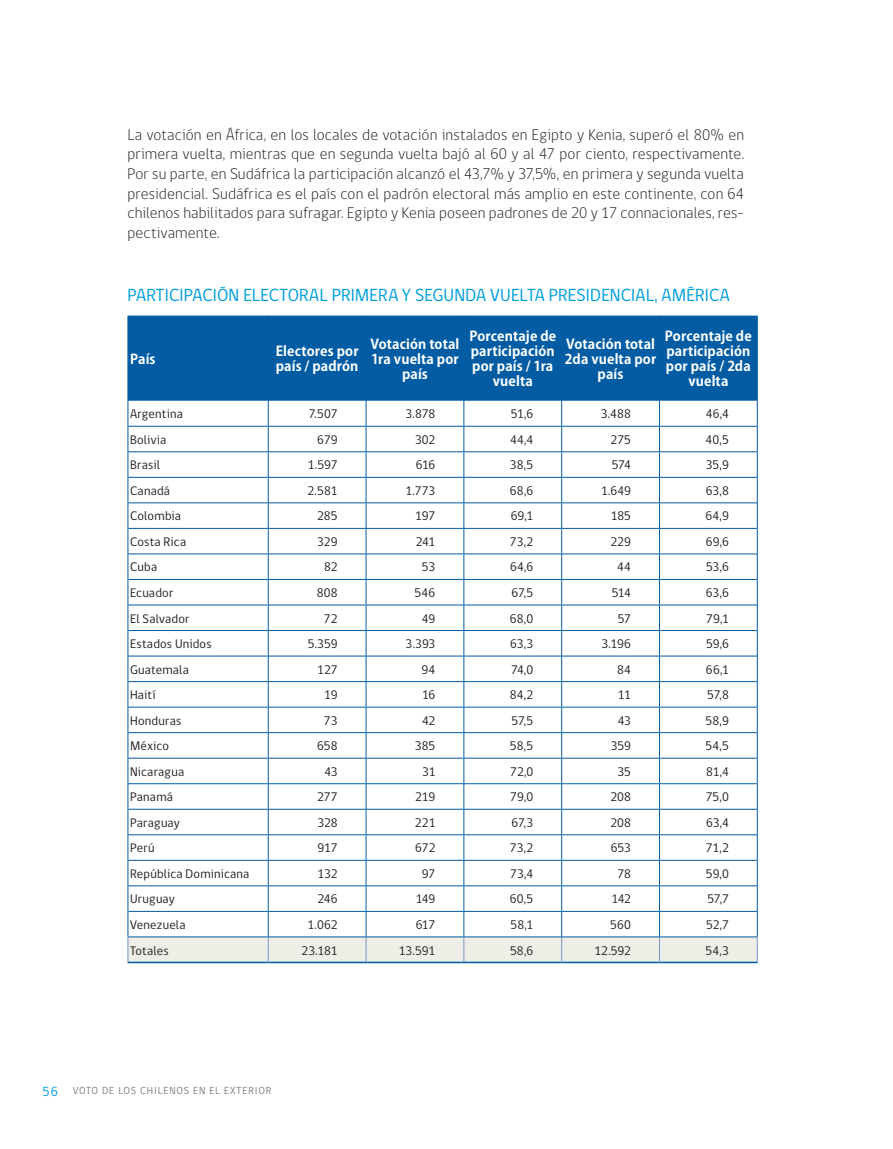
<style>
.page{position:relative;width:893px;height:1149px;background:#fff}
.page>*{position:absolute;margin:0;border:0;box-sizing:border-box;transform-origin:0 0}
.t1{font:18px "gob CL";color:#009fda}
.t2{font:300 15.75px/19.5px "gob CL";letter-spacing:.005em;color:#231f20;text-align:justify}
.t3{font:700 13.5px/15px "Koz Go Pr 6 N";letter-spacing:.01em;color:#fff;text-align:center}
.t4{font:12.75px "gob CL";letter-spacing:.01em;color:#231f20}
.t5{font:10.5px "gob CL";letter-spacing:.08em;color:#808285}
.s1{font-size:13.5px;color:#009fda}
</style>
<div class="page">
<div style="left:129px;top:315px;width:628px;height:85px;background:#015ca3"></div>
<hr style="left:268px;top:315px;width:1px;height:85px;background:#015ca3">
<hr style="left:366px;top:315px;width:1px;height:85px;background:#015ca3">
<hr style="left:463px;top:315px;width:1px;height:85px;background:#015ca3">
<hr style="left:561px;top:315px;width:1px;height:85px;background:#015ca3">
<hr style="left:659px;top:315px;width:1px;height:85px;background:#015ca3">
<hr style="left:128px;top:315px;width:1px;height:85px;background:#015ca3">
<hr style="left:757px;top:315px;width:1px;height:85px;background:#015ca3">
<svg style="left:128px;top:400px;width:630px;height:561px"></svg>
<hr style="left:128px;top:961px;width:140px;height:1px;background:#015ca3">
<hr style="left:268px;top:961px;width:98px;height:1px;background:#015ca3">
<hr style="left:366px;top:961px;width:98px;height:1px;background:#015ca3">
<hr style="left:464px;top:961px;width:98px;height:1px;background:#015ca3">
<hr style="left:562px;top:961px;width:97px;height:1px;background:#015ca3">
<hr style="left:659px;top:961px;width:99px;height:1px;background:#015ca3">
<p class="t2" style="left:128px;top:125px;width:618px">La votación en África, en los locales de votación instalados en Egipto y Kenia, superó el 80% en primera vuelta, mientras que en segunda vuelta bajó al 60 y al 47 por ciento, respectivamente.<br>Por su parte, en Sudáfrica la participación alcanzó el 43,7% y 37,5%, en primera y segunda vuelta presidencial. Sudáfrica es el país con el padrón electoral más amplio en este continente, con 64 chilenos habilitados para sufragar. Egipto y Kenia poseen padrones de 20 y 17 connacionales, res&shy;pectivamente.</p>
<h1 class="t1" style="left:128px;top:283px;width:19px">Participación</h1>
<h1 class="t1" style="left:243px;top:283px;width:11px">electoral</h1>
<h1 class="t1" style="left:332px;top:283px;width:11px">primera</h1>
<h1 class="t1" style="left:402px;top:283px;width:24px">ysegunda</h1>
<h1 class="t1" style="left:490px;top:283px;width:11px">vuelta</h1>
<h1 class="t1" style="left:549px;top:283px;width:10px">presidencial</h1>
<h1 class="t1" style="left:654px;top:283px;width:77px">, AMÉRICA</h1>
<p class="t3" style="left:130px;top:351px;width:27px">País</p>
<p class="t3" style="left:276px;top:344px;width:84px;text-align:left">Electores por país / padrón</p>
<p class="t3" style="left:371px;top:336px;width:90px">Votación total<br>1ra vuelta por país</p>
<p class="t3" style="left:469px;top:329px;width:88px">Porcentaje de participación por país / 1ra vuelta</p>
<p class="t3" style="left:565px;top:336px;width:93px">Votación total<br>2da vuelta por país</p>
<p class="t3" style="left:665px;top:329px;width:88px">Porcentaje de participación por país / 2da vuelta</p>
<p class="t4" style="left:130px;top:405px;width:54px">Argentina</p>
<p class="t4" style="left:309px;top:405px;width:30px">7.507</p>
<p class="t4" style="left:405px;top:405px;width:31px">3.878</p>
<p class="t4" style="left:511px;top:405px;width:24px">51,6</p>
<p class="t4" style="left:601px;top:405px;width:32px">3.488</p>
<p class="t4" style="left:706px;top:405px;width:25px">46,4</p>
<p class="t4" style="left:130px;top:430px;width:38px">Bolivia</p>
<p class="t4" style="left:317px;top:430px;width:22px">679</p>
<p class="t4" style="left:415px;top:430px;width:22px">302</p>
<p class="t4" style="left:510px;top:430px;width:25px">44,4</p>
<p class="t4" style="left:611px;top:430px;width:22px">275</p>
<p class="t4" style="left:705px;top:430px;width:25px">40,5</p>
<p class="t4" style="left:130px;top:456px;width:32px">Brasil</p>
<p class="t4" style="left:308px;top:456px;width:31px">1.597</p>
<p class="t4" style="left:416px;top:456px;width:21px">616</p>
<p class="t4" style="left:510px;top:456px;width:25px">38,5</p>
<p class="t4" style="left:612px;top:456px;width:21px">574</p>
<p class="t4" style="left:706px;top:456px;width:25px">35,9</p>
<p class="t4" style="left:130px;top:482px;width:41px">Canadá</p>
<p class="t4" style="left:308px;top:482px;width:32px">2.581</p>
<p class="t4" style="left:405px;top:482px;width:31px">1.773</p>
<p class="t4" style="left:510px;top:482px;width:25px">68,6</p>
<p class="t4" style="left:601px;top:482px;width:32px">1.649</p>
<p class="t4" style="left:706px;top:482px;width:25px">63,8</p>
<p class="t4" style="left:130px;top:507px;width:52px">Colombia</p>
<p class="t4" style="left:317px;top:507px;width:22px">285</p>
<p class="t4" style="left:415px;top:507px;width:22px">197</p>
<p class="t4" style="left:511px;top:507px;width:24px">69,1</p>
<p class="t4" style="left:611px;top:507px;width:22px">185</p>
<p class="t4" style="left:705px;top:507px;width:25px">64,9</p>
<p class="t4" style="left:130px;top:533px;width:58px">Costa Rica</p>
<p class="t4" style="left:317px;top:533px;width:22px">329</p>
<p class="t4" style="left:416px;top:533px;width:21px">241</p>
<p class="t4" style="left:510px;top:533px;width:25px">73,2</p>
<p class="t4" style="left:610px;top:533px;width:22px">229</p>
<p class="t4" style="left:706px;top:533px;width:24px">69,6</p>
<p class="t4" style="left:130px;top:558px;width:29px">Cuba</p>
<p class="t4" style="left:324px;top:558px;width:15px">82</p>
<p class="t4" style="left:422px;top:558px;width:15px">53</p>
<p class="t4" style="left:510px;top:558px;width:25px">64,6</p>
<p class="t4" style="left:617px;top:558px;width:15px">44</p>
<p class="t4" style="left:706px;top:558px;width:24px">53,6</p>
<p class="t4" style="left:130px;top:584px;width:45px">Ecuador</p>
<p class="t4" style="left:317px;top:584px;width:22px">808</p>
<p class="t4" style="left:415px;top:584px;width:22px">546</p>
<p class="t4" style="left:511px;top:584px;width:23px">67,5</p>
<p class="t4" style="left:612px;top:584px;width:21px">514</p>
<p class="t4" style="left:706px;top:584px;width:24px">63,6</p>
<p class="t4" style="left:130px;top:609px;width:61px">El Salvador</p>
<p class="t4" style="left:324px;top:609px;width:15px">72</p>
<p class="t4" style="left:422px;top:609px;width:15px">49</p>
<p class="t4" style="left:510px;top:609px;width:25px">68,0</p>
<p class="t4" style="left:618px;top:609px;width:15px">57</p>
<p class="t4" style="left:706px;top:609px;width:24px">79,1</p>
<p class="t4" style="left:130px;top:635px;width:83px">Estados Unidos</p>
<p class="t4" style="left:308px;top:635px;width:31px">5.359</p>
<p class="t4" style="left:406px;top:635px;width:31px">3.393</p>
<p class="t4" style="left:510px;top:635px;width:25px">63,3</p>
<p class="t4" style="left:601px;top:635px;width:31px">3.196</p>
<p class="t4" style="left:706px;top:635px;width:24px">59,6</p>
<p class="t4" style="left:130px;top:660px;width:60px">Guatemala</p>
<p class="t4" style="left:317px;top:660px;width:22px">127</p>
<p class="t4" style="left:422px;top:660px;width:15px">94</p>
<p class="t4" style="left:511px;top:660px;width:24px">74,0</p>
<p class="t4" style="left:617px;top:660px;width:15px">84</p>
<p class="t4" style="left:706px;top:660px;width:24px">66,1</p>
<p class="t4" style="left:130px;top:686px;width:27px">Haití</p>
<p class="t4" style="left:324px;top:686px;width:15px">19</p>
<p class="t4" style="left:422px;top:686px;width:15px">16</p>
<p class="t4" style="left:510px;top:686px;width:25px">84,2</p>
<p class="t4" style="left:618px;top:686px;width:15px">11</p>
<p class="t4" style="left:707px;top:686px;width:23px">57,8</p>
<p class="t4" style="left:130px;top:711px;width:53px">Honduras</p>
<p class="t4" style="left:324px;top:711px;width:15px">73</p>
<p class="t4" style="left:422px;top:711px;width:15px">42</p>
<p class="t4" style="left:511px;top:711px;width:23px">57,5</p>
<p class="t4" style="left:618px;top:711px;width:15px">43</p>
<p class="t4" style="left:705px;top:711px;width:25px">58,9</p>
<p class="t4" style="left:130px;top:737px;width:40px">México</p>
<p class="t4" style="left:317px;top:737px;width:22px">658</p>
<p class="t4" style="left:415px;top:737px;width:22px">385</p>
<p class="t4" style="left:510px;top:737px;width:25px">58,5</p>
<p class="t4" style="left:611px;top:737px;width:22px">359</p>
<p class="t4" style="left:705px;top:737px;width:25px">54,5</p>
<p class="t4" style="left:130px;top:762px;width:56px">Nicaragua</p>
<p class="t4" style="left:324px;top:762px;width:15px">43</p>
<p class="t4" style="left:422px;top:762px;width:15px">31</p>
<p class="t4" style="left:510px;top:762px;width:25px">72,0</p>
<p class="t4" style="left:617px;top:762px;width:15px">35</p>
<p class="t4" style="left:706px;top:762px;width:24px">81,4</p>
<p class="t4" style="left:130px;top:788px;width:44px">Panamá</p>
<p class="t4" style="left:317px;top:788px;width:22px">277</p>
<p class="t4" style="left:415px;top:788px;width:22px">219</p>
<p class="t4" style="left:510px;top:788px;width:25px">79,0</p>
<p class="t4" style="left:610px;top:788px;width:22px">208</p>
<p class="t4" style="left:706px;top:788px;width:25px">75,0</p>
<p class="t4" style="left:130px;top:813px;width:51px">Paraguay</p>
<p class="t4" style="left:317px;top:813px;width:22px">328</p>
<p class="t4" style="left:415px;top:813px;width:22px">221</p>
<p class="t4" style="left:511px;top:813px;width:23px">67,3</p>
<p class="t4" style="left:610px;top:813px;width:22px">208</p>
<p class="t4" style="left:706px;top:813px;width:24px">63,4</p>
<p class="t4" style="left:130px;top:839px;width:26px">Perú</p>
<p class="t4" style="left:317px;top:839px;width:22px">917</p>
<p class="t4" style="left:415px;top:839px;width:22px">672</p>
<p class="t4" style="left:510px;top:839px;width:25px">73,2</p>
<p class="t4" style="left:611px;top:839px;width:22px">653</p>
<p class="t4" style="left:706px;top:839px;width:25px">71,2</p>
<p class="t4" style="left:130px;top:864px;width:121px">República Dominicana</p>
<p class="t4" style="left:317px;top:864px;width:22px">132</p>
<p class="t4" style="left:422px;top:864px;width:15px">97</p>
<p class="t4" style="left:510px;top:864px;width:25px">73,4</p>
<p class="t4" style="left:617px;top:864px;width:15px">78</p>
<p class="t4" style="left:706px;top:864px;width:24px">59,0</p>
<p class="t4" style="left:130px;top:890px;width:46px">Uruguay</p>
<p class="t4" style="left:317px;top:890px;width:22px">246</p>
<p class="t4" style="left:416px;top:890px;width:21px">149</p>
<p class="t4" style="left:510px;top:890px;width:25px">60,5</p>
<p class="t4" style="left:611px;top:890px;width:21px">142</p>
<p class="t4" style="left:707px;top:890px;width:23px">57,7</p>
<p class="t4" style="left:130px;top:915px;width:57px">Venezuela</p>
<p class="t4" style="left:308px;top:915px;width:32px">1.062</p>
<p class="t4" style="left:416px;top:915px;width:21px">617</p>
<p class="t4" style="left:510px;top:915px;width:24px">58,1</p>
<p class="t4" style="left:610px;top:915px;width:22px">560</p>
<p class="t4" style="left:706px;top:915px;width:24px">52,7</p>
<p class="t4" style="left:130px;top:941px;width:40px">Totales</p>
<p class="t4" style="left:301px;top:941px;width:38px">23.181</p>
<p class="t4" style="left:399px;top:941px;width:38px">13.591</p>
<p class="t4" style="left:510px;top:941px;width:25px">58,6</p>
<p class="t4" style="left:594px;top:941px;width:38px">12.592</p>
<p class="t4" style="left:705px;top:941px;width:25px">54,3</p>
<p class="t5" style="left:43px;top:1082px;width:230px"><span class="s1">56</span> VOTO DE LOS CHILENOS EN EL EXTERIOR</p>
</div>
